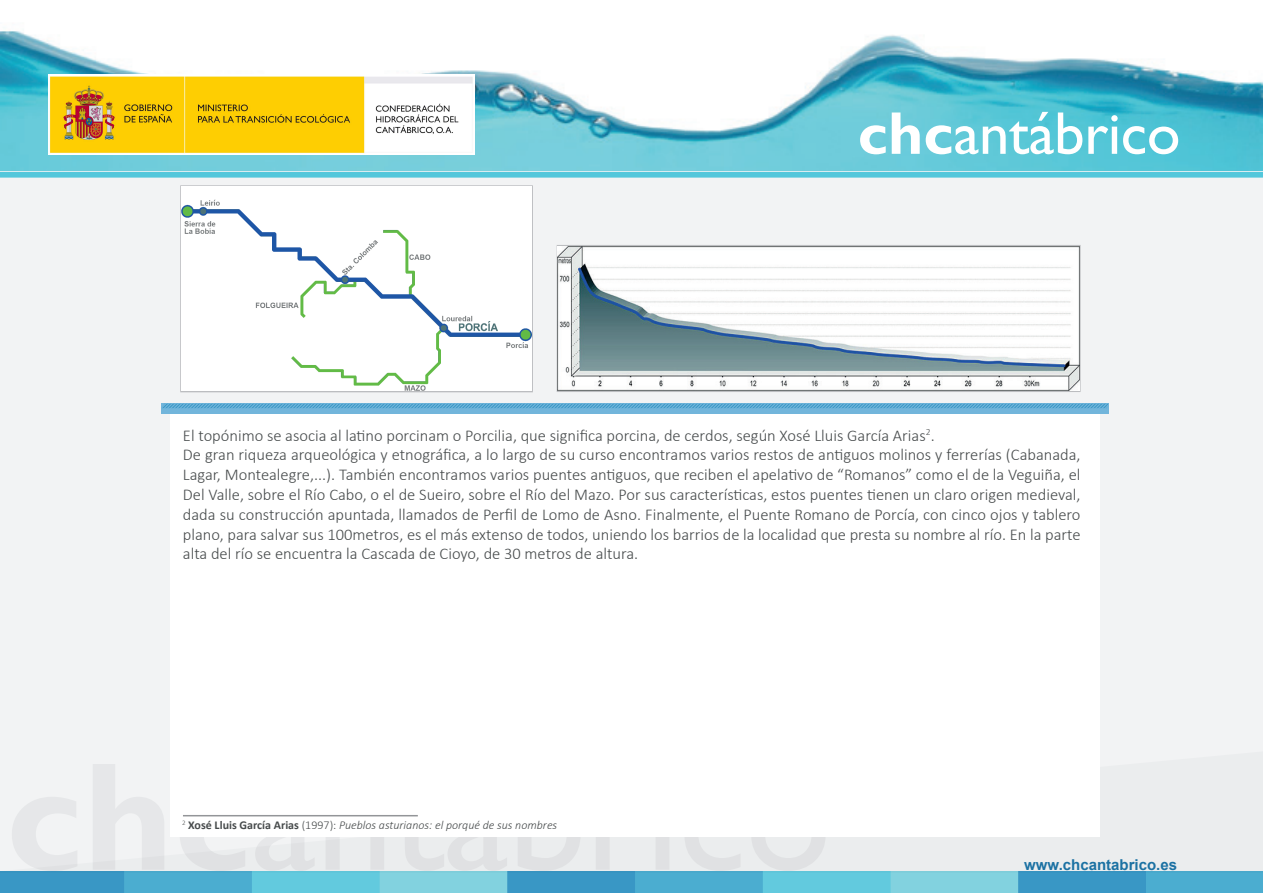
<style>
.page{position:relative;width:1263px;height:893px;background:#f2f3f4}
.page>*{position:absolute;margin:0;border:0;box-sizing:border-box;transform-origin:0 0}
.t1{font:300 16.5px/19.8px "Calibri";color:#474b4c}
.t2{font:700 15px "Arial";color:#1d75a7}
.t3{font:italic 300 12px "Calibri";color:#474b4c}
.s1{font-weight:700;font-style:normal}
.s2{font-style:normal}
</style>
<div class="page">
<div style="left:0;top:172px;width:1263px;height:6px;border:2px solid #53c7db"></div>
<img style="left:0;top:0;width:1263px;height:170px">
<svg style="left:860px;top:125px;width:26px;height:29px"></svg>
<svg style="left:892px;top:113px;width:28px;height:41px"></svg>
<svg style="left:926px;top:112px;width:156px;height:42px"></svg>
<svg style="left:1088px;top:115px;width:90px;height:39px"></svg>
<div style="left:124px;top:872px;width:129px;height:21px;background:#4badd0"></div>
<div style="left:252px;top:872px;width:129px;height:21px;background:#62cade"></div>
<div style="left:380px;top:872px;width:129px;height:21px;background:#82d2df"></div>
<div style="left:507px;top:872px;width:129px;height:21px;background:#3997c5"></div>
<div style="left:635px;top:872px;width:129px;height:21px;background:#4badd0"></div>
<div style="left:763px;top:872px;width:129px;height:21px;background:#62cade"></div>
<div style="left:890px;top:872px;width:130px;height:21px;background:#82d2df"></div>
<div style="left:1018px;top:872px;width:129px;height:21px;background:#3997c5"></div>
<div style="left:1146px;top:873px;width:117px;height:20px;background:#4badd0"></div>
<svg style="left:1px;top:873px;width:163px;height:20px"></svg>
<svg style="left:0;top:751px;width:1263px;height:122px"></svg>
<div style="left:170px;top:413px;width:929px;height:423px;background:#fff"></div>
<div style="left:161px;top:404px;width:947px;height:10px;background:#72b5db"></div>
<svg style="left:162px;top:404px;width:946px;height:4px"></svg>
<svg style="left:180px;top:185px;width:353px;height:207px"></svg>
<img style="left:558px;top:246px;width:522px;height:145px">
<img style="left:182px;top:187px;width:349px;height:204px">
<hr style="left:183px;top:815px;width:235px;height:1px;background:#939598">
<img style="left:48px;top:74px;width:426px;height:80px">
<p class="t1" style="left:183px;top:425px;width:899px">El topónimo se asocia al latino porcinam o Porcilia, que significa porcina, de cerdos, según Xosé Lluis García Arias<sup>2</sup>.<br>De gran riqueza arqueológica y etnográfica, a lo largo de su curso encontramos varios restos de antiguos molinos y ferrerías (Cabanada, Lagar, Montealegre,...). También encontramos varios puentes antiguos, que reciben el apelativo de “Romanos” como el de la Veguiña, el Del Valle, sobre el Río Cabo, o el de Sueiro, sobre el Río del Mazo. Por sus características, estos puentes tienen un claro origen medieval, dada su construcción apuntada, llamados de Perfil de Lomo de Asno. Finalmente, el Puente Romano de Porcía, con cinco ojos y tablero plano, para salvar sus 100metros, es el más extenso de todos, uniendo los barrios de la localidad que presta su nombre al río. En la parte alta del río se encuentra la Cascada de Cioyo, de 30 metros de altura.</p>
<p class="t3" style="left:182px;top:818px;width:377px"><sup>2</sup> <span class="s1">Xosé Lluis García Arias</span> <span class="s2">(1997):</span> Pueblos asturianos: el porqué de sus nombres</p>
<p class="t2" style="left:1024px;top:855px;width:154px">www.chcantabrico.es</p>
</div>
